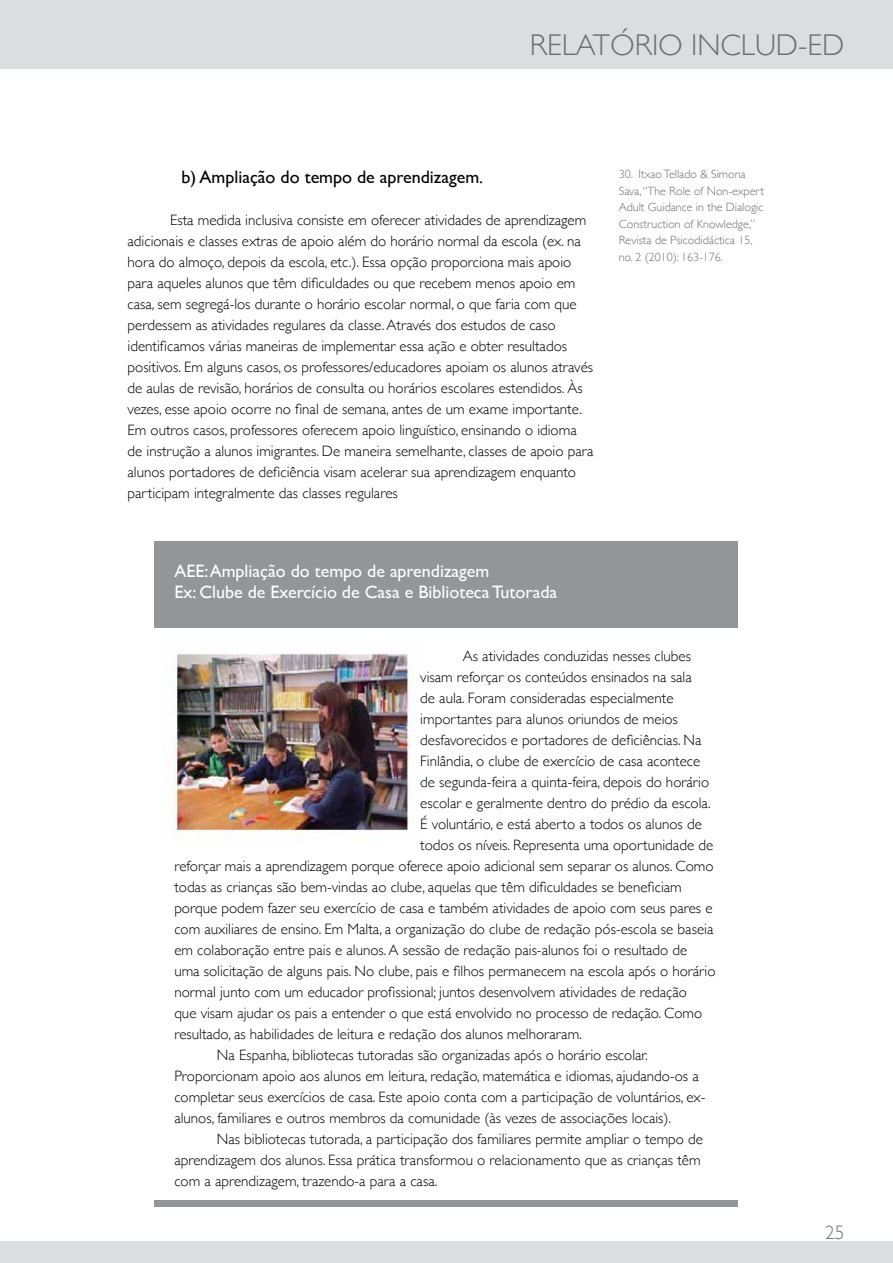
<style>
.page{position:relative;width:893px;height:1263px;background:#fff}
.page>*{position:absolute;margin:0;border:0;box-sizing:border-box;transform-origin:0 0}
.t1{font:300 30px "Gill Sans";color:#6d6e71}
.t2{font:300 19.5px "Gill Sans";color:#6d6e71}
.t3{font:18px/21px "Gill Sans";color:#fff}
.t4{font:18px "Gill Sans";color:#000}
.t5{font:300 15px/21px "Gill Sans";color:#000}
.t6{font:300 12px/16.5px "Gill Sans";color:#6d6e71}
</style>
<div class="page">
<div style="left:0;top:1242px;width:893px;height:21px;background:#dcddde"></div>
<img style="left:163px;top:653px;width:251px;height:183px">
<div style="left:154px;top:1200px;width:584px;height:7px;background:#939598"></div>
<div style="left:154px;top:540px;width:584px;height:87px;background:#939598"></div>
<div style="left:0;top:0;width:893px;height:68px;background:#dcddde"></div>
<h1 class="t1" style="left:530px;top:21px;width:316px">RELATÓRIO INCLUD-ED</h1>
<p class="t4" style="left:182px;top:166px;width:303px">b) Ampliação do tempo de aprendizagem.</p>
<p class="t5" style="left:128px;top:208px;width:467px;text-indent:43px">Esta medida inclusiva consiste em oferecer atividades de aprendizagem adicionais e classes extras de apoio além do horário normal da escola (ex. na hora do almoço, depois da escola, etc.). Essa opção proporciona mais apoio para aqueles alunos que têm dificuldades ou que recebem menos apoio em casa, sem segregá-los durante o horário escolar normal, o que faria com que perdessem as atividades regulares da classe. Através dos estudos de caso identificamos várias maneiras de implementar essa ação e obter resultados positivos. Em alguns casos, os professores/educadores apoiam os alunos através de aulas de revisão, horários de consulta ou horários escolares estendidos. Às vezes, esse apoio ocorre no final de semana, antes de um exame importante.<br>Em outros casos, professores oferecem apoio linguístico, ensinando o idioma de instrução a alunos imigrantes. De maneira semelhante, classes de apoio para alunos portadores de deficiência visam acelerar sua aprendizagem enquanto participam integralmente das classes regulares</p>
<p class="t6" style="left:619px;top:166px;width:147px">30. Itxao Tellado &amp; Simona<br>Sava, “The Role of Non-expert<br>Adult Guidance in the Dialogic<br>Construction of Knowledge,”<br>Revista de Psicodidáctica 15, no. 2 (2010): 163-176.</p>
<p class="t3" style="left:174px;top:560px;width:384px">AEE: Ampliação do tempo de aprendizagem<br>Ex: Clube de Exercício de Casa e Biblioteca Tutorada</p>
<p class="t5" style="left:463px;top:645px;width:230px">As atividades conduzidas nesses clubes</p>
<p class="t5" style="left:420px;top:666px;width:273px">visam reforçar os conteúdos ensinados na sala</p>
<p class="t5" style="left:420px;top:687px;width:255px">de aula. Foram consideradas especialmente</p>
<p class="t5" style="left:420px;top:708px;width:259px">importantes para alunos oriundos de meios</p>
<p class="t5" style="left:420px;top:729px;width:283px">desfavorecidos e portadores de deficiências. Na</p>
<p class="t5" style="left:420px;top:750px;width:282px">Finlândia, o clube de exercício de casa acontece</p>
<p class="t5" style="left:420px;top:771px;width:290px">de segunda-feira a quinta-feira, depois do horário</p>
<p class="t5" style="left:420px;top:792px;width:292px">escolar e geralmente dentro do prédio da escola.</p>
<p class="t5" style="left:420px;top:813px;width:283px">É voluntário, e está aberto a todos os alunos de</p>
<p class="t5" style="left:420px;top:834px;width:294px">todos os níveis. Representa uma oportunidade de</p>
<p class="t5" style="left:174px;top:855px;width:541px">reforçar mais a aprendizagem porque oferece apoio adicional sem separar os alunos. Como</p>
<p class="t5" style="left:174px;top:876px;width:509px">todas as crianças são bem-vindas ao clube, aquelas que têm dificuldades se beneficiam</p>
<p class="t5" style="left:174px;top:897px;width:540px">porque podem fazer seu exercício de casa e também atividades de apoio com seus pares e</p>
<p class="t5" style="left:174px;top:918px;width:541px">com auxiliares de ensino. Em Malta, a organização do clube de redação pós-escola se baseia</p>
<p class="t5" style="left:174px;top:939px;width:515px">em colaboração entre pais e alunos. A sessão de redação pais-alunos foi o resultado de</p>
<p class="t5" style="left:174px;top:960px;width:543px">uma solicitação de alguns pais. No clube, pais e filhos permanecem na escola após o horário</p>
<p class="t5" style="left:174px;top:981px;width:514px">normal junto com um educador profissional; juntos desenvolvem atividades de redação</p>
<p class="t5" style="left:174px;top:1002px;width:529px">que visam ajudar os pais a entender o que está envolvido no processo de redação. Como</p>
<p class="t5" style="left:174px;top:1023px;width:409px">resultado, as habilidades de leitura e redação dos alunos melhoraram.</p>
<p class="t5" style="left:217px;top:1044px;width:432px">Na Espanha, bibliotecas tutoradas são organizadas após o horário escolar.</p>
<p class="t5" style="left:174px;top:1065px;width:526px">Proporcionam apoio aos alunos em leitura, redação, matemática e idiomas, ajudando-os a</p>
<p class="t5" style="left:174px;top:1086px;width:533px">completar seus exercícios de casa. Este apoio conta com a participação de voluntários, ex-</p>
<p class="t5" style="left:174px;top:1107px;width:498px">alunos, familiares e outros membros da comunidade (às vezes de associações locais).</p>
<p class="t5" style="left:217px;top:1128px;width:488px">Nas bibliotecas tutorada, a participação dos familiares permite ampliar o tempo de</p>
<p class="t5" style="left:174px;top:1149px;width:528px">aprendizagem dos alunos. Essa prática transformou o relacionamento que as crianças têm</p>
<p class="t5" style="left:174px;top:1170px;width:265px">com a aprendizagem, trazendo-a para a casa.</p>
<h2 class="t2" style="left:825px;top:1217px;width:21px">25</h2>
</div>
